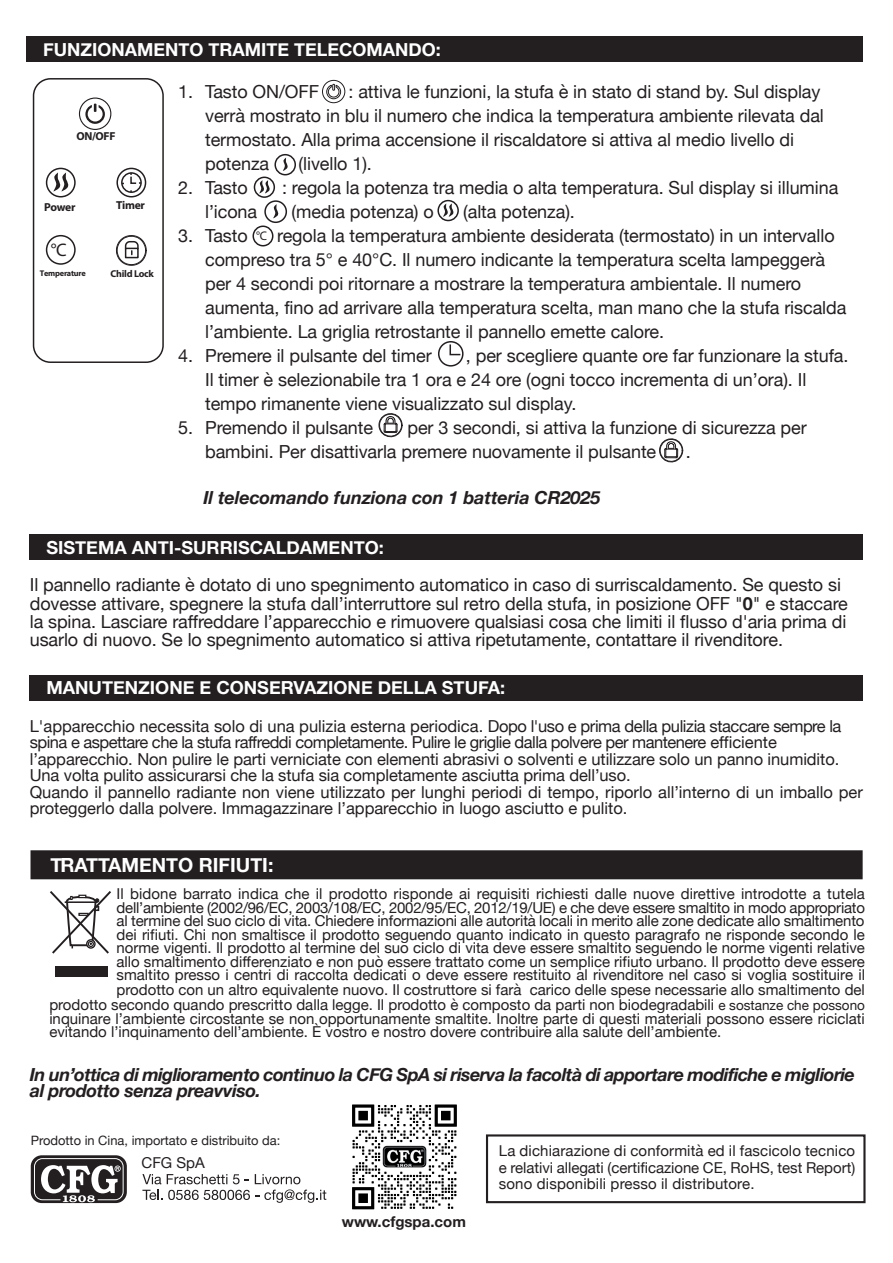
<style>
.page{position:relative;width:893px;height:1263px;background:#fff}
.page>*{position:absolute;margin:0;border:0;box-sizing:border-box;transform-origin:0 0}
.t1{font:700 19.5px "Helvetica Neue";color:#fff}
.t2{font:18.15px "Myriad Pro";color:#231f20}
.t3{font:18px/24px "Helvetica Neue";letter-spacing:-.005em;color:#231f20}
.t4{font:italic 700 18px/16.5px "Helvetica Neue";letter-spacing:-.03em;color:#231f20}
.t5{font:700 18px "Helvetica Neue";color:#fff}
.t6{font:italic 700 18px "Helvetica Neue";letter-spacing:-.005em;color:#231f20}
.t7{font:16.5px/16.5px "Helvetica Neue";letter-spacing:-.005em;color:#231f20}
.t8{font:15px/13.5px "Helvetica Neue";color:#231f20;text-align:justify}
.t9{font:700 15px "Helvetica Neue";color:#231f20}
.t10{font:12.9px "Helvetica Neue";color:#231f20}
.t11{font:12.45px "Myriad Pro";color:#231f20}
.t12{font:700 11.55px "Myriad Pro";letter-spacing:-.03em;color:#231f20}
.t13{font:700 9.9px "Myriad Pro";letter-spacing:-.03em;color:#231f20}
.t14{font:700 8.25px "Myriad Pro";letter-spacing:-.03em;color:#231f20}
.s1{font-weight:700}
.s2{font-size:13.5px}
</style>
<div class="page">
<svg style="left:142px;top:1174px;width:184px;height:29px"></svg>
<div style="left:30px;top:1154px;width:98px;height:50px;border:2px solid #fff;border-radius:11px"></div>
<div style="left:31px;top:1155px;width:96px;height:48px;background:#231f20;border-radius:11px"></div>
<div style="left:34px;top:1158px;width:90px;height:42px;border:1px solid #fff;border-radius:8px"></div>
<svg style="left:41px;top:1165px;width:80px;height:37px"></svg>
<div style="left:26px;top:36px;width:837px;height:26px;background:#231f20"></div>
<div style="left:486px;top:1134px;width:379px;height:69px;border:2px solid #231f20"></div>
<div style="left:55px;top:966px;width:52px;height:11px;background:#231f20"></div>
<svg style="left:50px;top:891px;width:61px;height:63px"></svg>
<div style="left:31px;top:850px;width:832px;height:29px;background:#231f20;border:2px solid #231f20"></div>
<div style="left:29px;top:534px;width:834px;height:25px;background:#231f20"></div>
<div style="left:29px;top:675px;width:834px;height:25px;background:#231f20"></div>
<div style="left:322px;top:80px;width:23px;height:23px;border:1px solid #231f20;border-radius:50%"></div>
<svg style="left:326px;top:84px;width:15px;height:16px"></svg>
<div style="left:254px;top:177px;width:21px;height:21px;border:2px solid #231f20;border-radius:50%"></div>
<svg style="left:259px;top:180px;width:12px;height:14px"></svg>
<div style="left:437px;top:200px;width:22px;height:21px;border:2px solid #231f20;border-radius:50%"></div>
<svg style="left:443px;top:203px;width:11px;height:14px"></svg>
<div style="left:274px;top:154px;width:22px;height:21px;border:2px solid #231f20;border-radius:50%"></div>
<svg style="left:283px;top:158px;width:5px;height:13px"></svg>
<div style="left:438px;top:341px;width:26px;height:26px;border:2px solid #231f20;border-radius:50%"></div>
<svg style="left:449px;top:343px;width:13px;height:13px"></svg>
<div style="left:264px;top:200px;width:23px;height:23px;border:2px solid #231f20;border-radius:50%"></div>
<svg style="left:273px;top:204px;width:6px;height:14px"></svg>
<svg style="left:378px;top:413px;width:25px;height:25px"></svg>
<svg style="left:659px;top:438px;width:24px;height:25px"></svg>
<div style="left:252px;top:225px;width:21px;height:21px;border:2px solid #231f20;border-radius:50%"></div>
<svg style="left:352px;top:1104px;width:105px;height:105px"></svg>
<img style="left:383px;top:1146px;width:43px;height:22px">
<div style="left:33px;top:78px;width:131px;height:285px;border:2px solid #231f20;border-radius:17px"></div>
<div style="left:79px;top:98px;width:32px;height:32px;border:1px solid #231f20;border-radius:50%"></div>
<svg style="left:85px;top:104px;width:20px;height:20px"></svg>
<div style="left:46px;top:168px;width:30px;height:29px;border:2px solid #231f20;border-radius:50%"></div>
<svg style="left:53px;top:172px;width:17px;height:20px"></svg>
<div style="left:121px;top:172px;width:21px;height:21px;border:2px solid #231f20;border-radius:50%"></div>
<div style="left:116px;top:168px;width:30px;height:29px;border:2px solid #231f20;border-radius:50%"></div>
<div style="left:46px;top:235px;width:30px;height:30px;border:2px solid #231f20;border-radius:50%"></div>
<svg style="left:130px;top:173px;width:11px;height:19px"></svg>
<svg style="left:116px;top:235px;width:31px;height:31px"></svg>
<p class="t5" style="left:43px;top:35px;width:399px">FUNZIONAMENTO TRAMITE TELECOMANDO:</p>
<p class="t12" style="left:76px;top:129px;width:40px">ON/OFF</p>
<p class="t12" style="left:44px;top:199px;width:33px">Power</p>
<p class="t12" style="left:116px;top:198px;width:30px">Timer</p>
<p class="t2" style="left:51px;top:239px;width:17px">°C</p>
<p class="t14" style="left:40px;top:268px;width:47px">Temperature</p>
<p class="t13" style="left:111px;top:267px;width:45px">Child Lock</p>
<p class="t3" style="left:205px;top:81px;width:620px;text-indent:143px">: attiva le funzioni, la stufa è in stato di stand by. Sul display verrà mostrato in blu il numero che indica la temperatura ambiente rilevata dal termostato. Alla prima accensione il riscaldatore si attiva al medio livello di potenza</p>
<p class="t3" style="left:178px;top:81px;width:143px">1. Tasto ON/OFF</p>
<p class="t3" style="left:299px;top:153px;width:75px">(livello 1).</p>
<p class="t3" style="left:178px;top:177px;width:71px">2. Tasto</p>
<p class="t3" style="left:282px;top:177px;width:558px">: regola la potenza tra media o alta temperatura. Sul display si illumina</p>
<p class="t3" style="left:205px;top:201px;width:54px">l’icona</p>
<p class="t3" style="left:292px;top:201px;width:144px">(media potenza) o</p>
<p class="t3" style="left:463px;top:201px;width:113px">(alta potenza).</p>
<p class="t3" style="left:178px;top:225px;width:71px">3. Tasto</p>
<p class="t3" style="left:205px;top:225px;width:643px;text-indent:72px">regola la temperatura ambiente desiderata (termostato) in un intervallo compreso tra 5° e 40°C. Il numero indicante la temperatura scelta lampeggerà per 4 secondi poi ritornare a mostrare la temperatura ambientale. Il numero aumenta, fino ad arrivare alla temperatura scelta, man mano che la stufa riscalda l’ambiente. La griglia retrostante il pannello emette calore.</p>
<p class="t3" style="left:178px;top:345px;width:255px">4. Premere il pulsante del timer</p>
<p class="t11" style="left:256px;top:228px;width:12px">°C</p>
<p class="t3" style="left:205px;top:345px;width:645px;text-indent:261px">, per scegliere quante ore far funzionare la stufa.<br>Il timer è selezionabile tra 1 ora e 24 ore (ogni tocco incrementa di un’ora). Il tempo rimanente viene visualizzato sul display.</p>
<p class="t3" style="left:178px;top:417px;width:197px">5. Premendo il pulsante</p>
<p class="t3" style="left:205px;top:417px;width:603px;text-indent:202px">per 3 secondi, si attiva la funzione di sicurezza per bambini. Per disattivarla premere nuovamente il pulsante</p>
<p class="t3" style="left:686px;top:441px;width:7px">.</p>
<p class="t6" style="left:203px;top:483px;width:399px">Il telecomando funziona con 1 batteria CR2025</p>
<p class="t5" style="left:46px;top:533px;width:339px">SISTEMA ANTI-SURRISCALDAMENTO:</p>
<p class="t3" style="left:30px;top:576px;width:820px;line-height:18.5px">Il pannello radiante è dotato di uno spegnimento automatico in caso di surriscaldamento. Se questo si dovesse attivare, spegnere la stufa dall’interruttore sul retro della stufa, in posizione OFF "<span class="s1">0</span>" e staccare la spina. Lasciare raffreddare l’apparecchio e rimuovere qualsiasi cosa che limiti il flusso d'aria prima di usarlo di nuovo. Se lo spegnimento automatico si attiva ripetutamente, contattare il rivenditore.</p>
<p class="t5" style="left:46px;top:674px;width:460px">MANUTENZIONE E CONSERVAZIONE DELLA STUFA:</p>
<p class="t7" style="left:30px;top:718px;width:835px">L'apparecchio necessita solo di una pulizia esterna periodica. Dopo l'uso e prima della pulizia staccare sempre la spina e aspettare che la stufa raffreddi completamente. Pulire le griglie dalla polvere per mantenere efficiente l’apparecchio. Non pulire le parti verniciate con elementi abrasivi o solventi e utilizzare solo un panno inumidito.<br>Una volta pulito assicurarsi che la stufa sia completamente asciutta prima dell’uso.<br>Quando il pannello radiante non viene utilizzato per lunghi periodi di tempo, riporlo all’interno di un imballo per proteggerlo dalla polvere. Immagazzinare l’apparecchio in luogo asciutto e pulito.</p>
<p class="t1" style="left:50px;top:850px;width:225px">TRATTAMENTO RIFIUTI:</p>
<p class="t8" style="left:117px;top:888px;width:750px">Il bidone barrato indica che il prodotto risponde ai requisiti richiesti dalle nuove direttive introdotte a tutela dell’ambiente (2002/96/EC, 2003/108/EC, 2002/95/EC, 2012/19/UE) e che deve essere smaltito in modo appropriato al termine del suo ciclo di vita. Chiedere informazioni alle autorità locali in merito alle zone dedicate allo smaltimento dei rifiuti. Chi non smaltisce il prodotto seguendo quanto indicato in questo paragrafo ne risponde secondo le norme vigenti. Il prodotto al termine del suo ciclo di vita deve essere smaltito seguendo le norme vigenti relative allo smaltimento differenziato e non può essere trattato come un semplice rifiuto urbano. Il prodotto deve essere smaltito presso i centri di raccolta dedicati o deve essere restituito al rivenditore nel caso si voglia sostituire il</p>
<p class="t8" style="left:117px;top:984px;width:750px">prodotto con un altro equivalente nuovo. Il costruttore si farà carico delle spese necessarie allo smaltimento del</p>
<p class="t8" style="left:49px;top:999px;width:817px">prodotto secondo quando prescritto dalla legge. Il prodotto è composto da parti non biodegradabili <span class="s2">e sostanze che possono </span>inquinare l’ambiente circostante se non opportunamente smaltite. Inoltre parte di questi materiali possono essere riciclati evitando l’inquinamento dell’ambiente. È vostro e nostro dovere contribuire alla salute dell’ambiente.</p>
<p class="t4" style="left:30px;top:1066px;width:827px">In un’ottica di miglioramento continuo la CFG SpA si riserva la facoltà di apportare modifiche e migliorie al prodotto senza preavviso.</p>
<p class="t10" style="left:31px;top:1131px;width:251px">Prodotto in Cina, importato e distribuito da:</p>
<p class="t8" style="left:142px;top:1156px;width:65px">CFG SpA</p>
<p class="t9" style="left:342px;top:1210px;width:126px">www.cfgspa.com</p>
<p class="t8" style="left:499px;top:1143px;width:358px;line-height:16.5px">La dichiarazione di conformità ed il fascicolo tecnico e relativi allegati (certificazione CE, RoHS, test Report) sono disponibili presso il distributore.</p>
</div>
